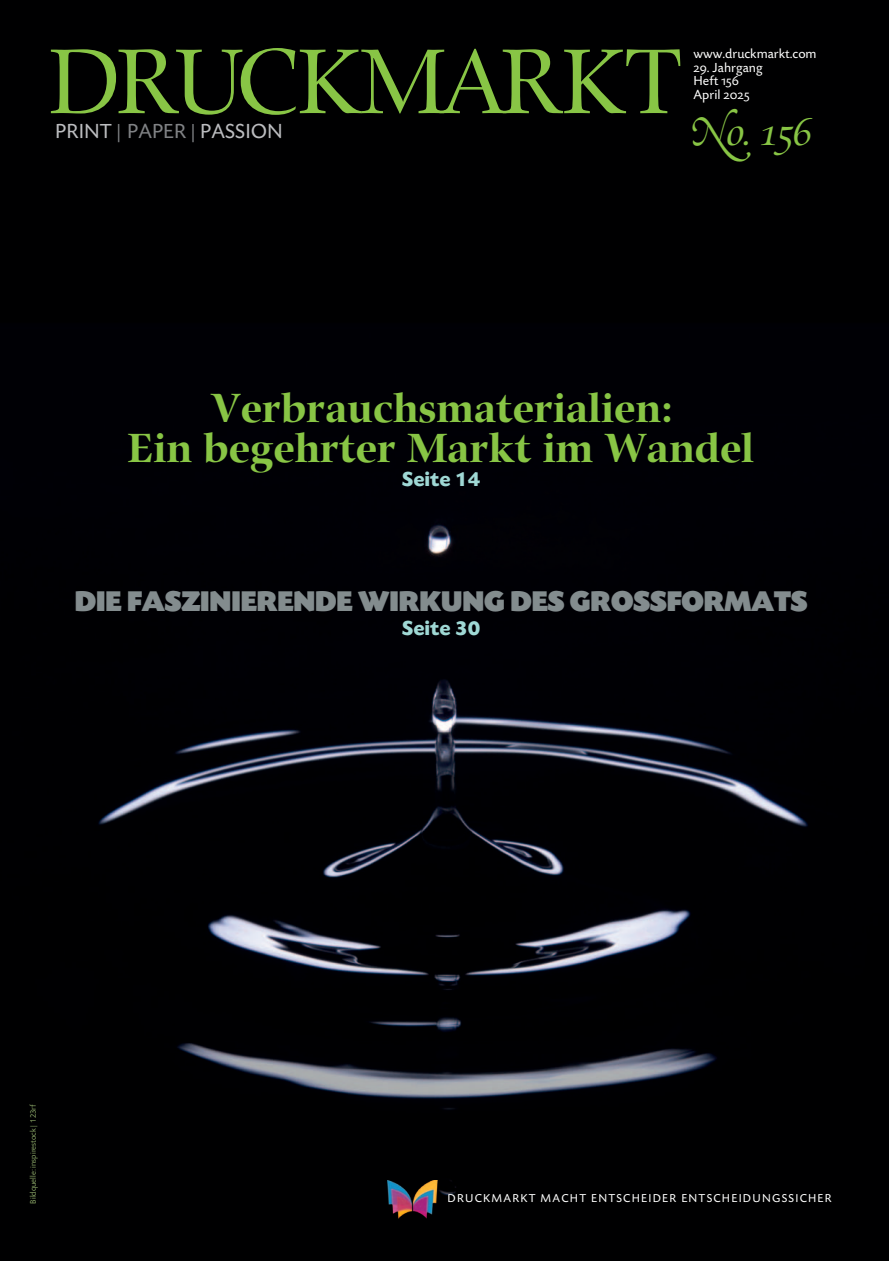
<style>
.page{position:relative;width:889px;height:1261px;background:#000002}
.page>*{position:absolute;margin:0;border:0;box-sizing:border-box;transform-origin:0 0}
.t1{font:94.5px "Zapf Renais SB";letter-spacing:-.05em;color:#88c545}
.t2{font:700 42px "Zapf Renais SB";color:#88c545}
.t3{font:italic 40.5px "Zapf Ren Swash SB";color:#88c545}
.t4{font:30px "Today SB Ultra";letter-spacing:-.025em;color:#838c8e}
.t5{font:21px "Today SB";color:#bcbdc0}
.t6{font:700 21px "Today SB";color:#9fd8d5}
.t7{font:13.5px "Today SB";color:#fff}
.t8{font:12px "Today SB Caps";letter-spacing:.1em;color:#fff}
.t9{font:300 8.25px "Today SB";color:#b2d684}
.s1{color:#808285}
.s2{font-family:"Today SB Caps"}
.s3{font-family:"Zapf Renais SB"}
</style>
<div class="page">
<img style="left:387px;top:1180px;width:50px;height:38px">
<p class="t1" style="left:48px;top:49px;width:635px">DRUCKMARKT</p>
<p class="t5" style="left:55px;top:123px;width:229px">PRINT <span class="s1">| PAPER |</span> PASSION</p>
<p class="t7" style="left:693px;top:48px;width:125px">www.druckmarkt.com</p>
<p class="t7" style="left:693px;top:62px;width:71px"><span class="s2">29</span>. Jahrgang</p>
<p class="t7" style="left:693px;top:76px;width:47px">Heft <span class="s2">156</span></p>
<p class="t7" style="left:693px;top:89px;width:58px">April <span class="s2">2025</span></p>
<p class="t3" style="left:693px;top:108px;width:119px">„o<span class="s3">.</span> 156</p>
<p class="t2" style="left:211px;top:391px;width:462px">Verbrauchsmaterialien:</p>
<p class="t2" style="left:128px;top:432px;width:628px">Ein begehrter Markt im Wandel</p>
<p class="t6" style="left:402px;top:471px;width:80px">Seite 14</p>
<p class="t4" style="left:74px;top:590px;width:735px">DIE FASZINIERENDE WIRKUNG DES GROSSFORMATS</p>
<p class="t6" style="left:402px;top:620px;width:80px">Seite 30</p>
<p class="t9" style="left:30px;top:1203px;width:101px;rotate:-90deg">Bildquelle: inspirestock | 123rf</p>
<p class="t8" style="left:448px;top:1190px;width:386px">DRUCKMARKT MACHT ENTSCHEIDER ENTSCHEIDUNGSSICHER</p>
</div>
